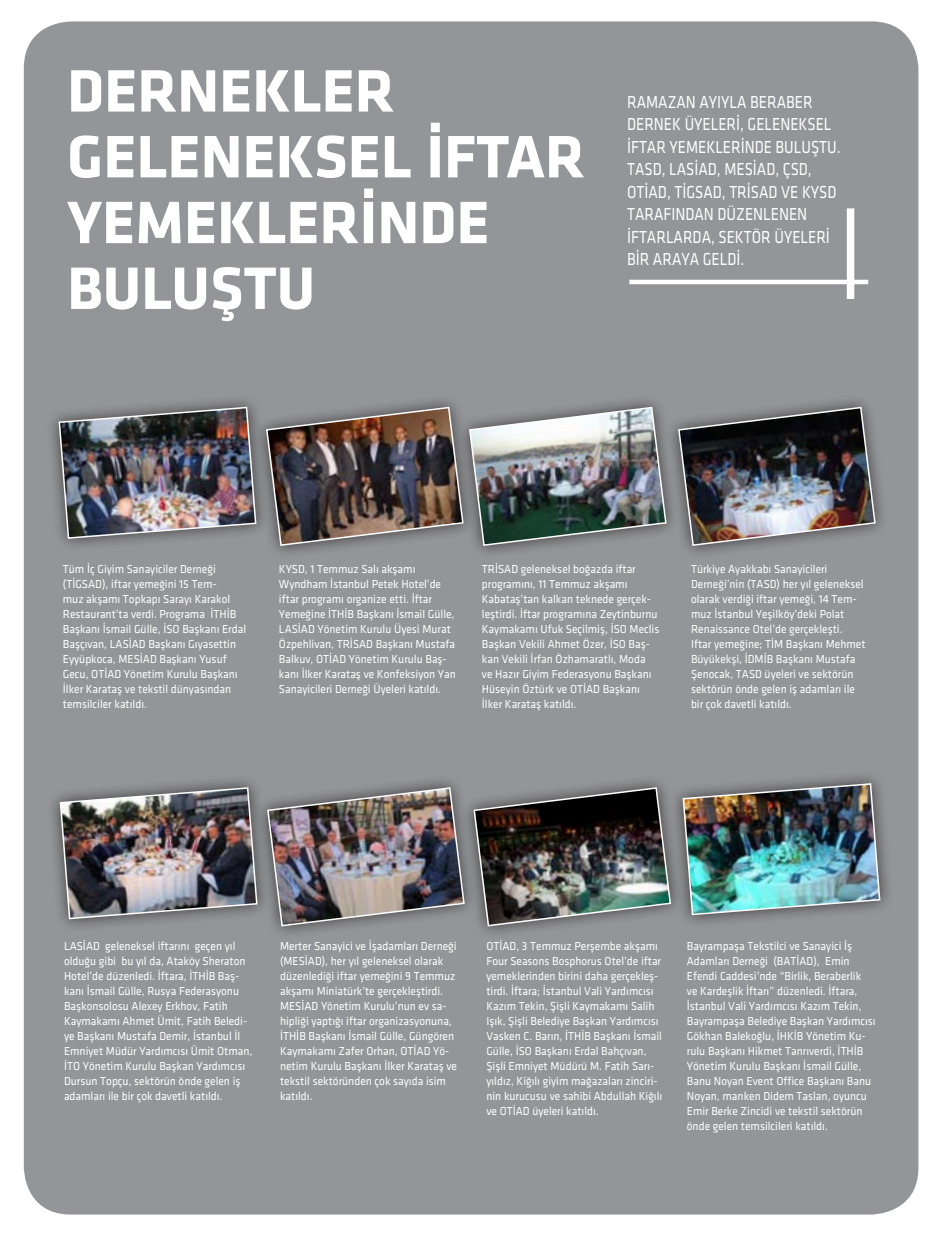
<style>
.page{position:relative;width:938px;height:1236px;background:#fff}
.page>*{position:absolute;margin:0;border:0;box-sizing:border-box;transform-origin:0 0}
.BAŞLIK{font:700 62.1px/65.7px "Klavika";color:#fff}
.SPOT{font:18px/22.5px "Klavika";color:#fff;scale:.84 1}
.KUTU_YAZI{font:12px/15px "Klavika";color:#fff;scale:.95 1}
</style>
<div class="page">
<div style="left:24px;top:21px;width:894px;height:1193px;background:#939598;border-radius:47px"></div>
<div style="left:46px;top:774px;width:225px;height:158px;background:#231f20;opacity:.75"></div>
<img style="left:59px;top:786px;width:195px;height:134px">
<div style="left:669px;top:770px;width:225px;height:158px;background:#231f20;opacity:.75"></div>
<img style="left:684px;top:782px;width:197px;height:134px">
<div style="left:45px;top:393px;width:225px;height:159px;background:#231f20;opacity:.75"></div>
<img style="left:58px;top:406px;width:195px;height:133px">
<div style="left:254px;top:774px;width:224px;height:165px;background:#231f20;opacity:.75"></div>
<img style="left:266px;top:786px;width:194px;height:141px">
<div style="left:456px;top:393px;width:224px;height:166px;background:#231f20;opacity:.75"></div>
<div style="left:460px;top:774px;width:224px;height:165px;background:#231f20;opacity:.75"></div>
<img style="left:473px;top:786px;width:199px;height:141px">
<div style="left:665px;top:393px;width:224px;height:166px;background:#231f20;opacity:.75"></div>
<img style="left:677px;top:406px;width:200px;height:141px">
<div style="left:253px;top:393px;width:224px;height:166px;background:#231f20;opacity:.75"></div>
<img style="left:265px;top:406px;width:402px;height:141px">
<hr style="left:629px;top:280px;width:239px;height:4px;background:#fff">
<div style="left:847px;top:208px;width:7px;height:91px;background:#fff"></div>
<p class="BAŞLIK" style="left:67px;top:59px;width:519px">DERNEKLER<br>GELENEKSEL İFTAR<br>YEMEKLERİNDE<br>BULUŞTU</p>
<p class="SPOT" style="left:627px;top:91px;width:256px">RAMAZAN AYIYLA BERABER<br>DERNEK ÜYELERİ, GELENEKSEL<br>İFTAR YEMEKLERİNDE BULUŞTU.<br>TASD, LASİAD, MESİAD, ÇSD,<br>OTİAD, TİGSAD, TRİSAD VE KYSD<br>TARAFINDAN DÜZENLENEN<br>İFTARLARDA, SEKTÖR ÜYELERİ<br>BİR ARAYA GELDİ.</p>
<p class="KUTU_YAZI" style="left:63px;top:562px;width:162px">Tüm İç Giyim Sanayiciler Derneği</p>
<p class="KUTU_YAZI" style="left:63px;top:577px;width:194px">(TİGSAD), iftar yemeğini 15 Tem-<br>muz akşamı Topkapı Sarayı Karakol Restaurant’ta verdi. Programa İTHİB Başkanı İsmail Gülle, İSO Başkanı Erdal Başçıvan, LASİAD Başkanı Gıyasettin Eyyüpkoca, MESİAD Başkanı Yusuf Gecu, OTİAD Yönetim Kurulu Başkanı İlker Karataş ve tekstil dünyasından temsilciler katıldı.</p>
<p class="KUTU_YAZI" style="left:279px;top:562px;width:188px">KYSD, 1 Temmuz Salı akşamı Wyndham İstanbul Petek Hotel’de iftar programı organize etti. İftar Yemeğine İTHİB Başkanı İsmail Gülle, LASİAD Yönetim Kurulu Üyesi Murat Özpehlivan, TRİSAD Başkanı Mustafa Balkuv, OTİAD Yönetim Kurulu Baş&shy;kanı İlker Karataş ve Konfeksiyon Yan Sanayicileri Derneği Üyeleri katıldı.</p>
<p class="KUTU_YAZI" style="left:482px;top:562px;width:188px">TRİSAD geleneksel boğazda iftar programını, 11 Temmuz akşamı Kabataş’tan kalkan teknede gerçek&shy;leştirdi. İftar programına Zeytinburnu Kaymakamı Ufuk Seçilmiş, İSO Meclis Başkan Vekili Ahmet Özer, İSO Baş&shy;kan Vekili İrfan Özhamaratlı, Moda<br>ve Hazır Giyim Federasyonu Başkanı Hüseyin Öztürk ve OTİAD Başkanı İlker Karataş katıldı.</p>
<p class="KUTU_YAZI" style="left:691px;top:562px;width:185px">Türkiye Ayakkabı Sanayicileri Derneği’nin (TASD) her yıl geleneksel olarak verdiği iftar yemeği, 14 Tem&shy;muz İstanbul Yeşilköy’deki Polat Renaissance Otel’de gerçekleşti.<br>Iftar yemeğine; TİM Başkanı Mehmet Büyükekşi, İDMİB Başkanı Mustafa Şenocak, TASD üyeleri ve sektörün sektörün önde gelen iş adamları ile bir çok davetli katıldı.</p>
<p class="KUTU_YAZI" style="left:64px;top:938px;width:200px">LASİAD geleneksel iftarını geçen yıl olduğu gibi bu yıl da, Ataköy Sheraton Hotel’de düzenledi. İftara, İTHİB Baş&shy;kanı İsmail Gülle, Rusya Federasyonu Başkonsolosu Alexey Erkhov, Fatih Kaymakamı Ahmet Ümit, Fatih Beledi&shy;ye Başkanı Mustafa Demir, İstanbul İl Emniyet Müdür Yardımcısı Ümit Otman, İTO Yönetim Kurulu Başkan Yardımcısı Dursun Topçu, sektörün önde gelen iş adamları ile bir çok davetli katıldı.</p>
<p class="KUTU_YAZI" style="left:687px;top:938px;width:200px">Bayrampaşa Tekstilci ve Sanayici İş Adamları Derneği (BATİAD), Emin Efendi Caddesi’nde “Birlik, Beraberlik<br>ve Kardeşlik İftarı” düzenledi. İftara, İstanbul Vali Yardımcısı Kazım Tekin, Bayrampaşa Belediye Başkan Yardımcısı Gökhan Balekoğlu, İHKİB Yönetim Ku&shy;rulu Başkanı Hikmet Tanrıverdi, İTHİB Yönetim Kurulu Başkanı İsmail Gülle, Banu Noyan Event Office Başkanı Banu Noyan, manken Didem Taslan, oyuncu Emir Berke Zincidi ve tekstil sektörün önde gelen temsilcileri katıldı.</p>
<p class="KUTU_YAZI" style="left:280px;top:938px;width:188px">Merter Sanayici ve İşadamları Derneği (MESİAD), her yıl geleneksel olarak düzenlediği iftar yemeğini 9 Temmuz akşamı Miniatürk’te gerçekleştirdi.<br>MESİAD Yönetim Kurulu’nun ev sa&shy;hipliği yaptığı iftar organizasyonuna, İTHİB Başkanı İsmail Gülle, Güngören Kaymakamı Zafer Orhan, OTİAD Yö&shy;netim Kurulu Başkanı İlker Karataş ve tekstil sektöründen çok sayıda isim katıldı.</p>
<p class="KUTU_YAZI" style="left:486px;top:938px;width:187px">OTİAD, 3 Temmuz Perşembe akşamı Four Seasons Bosphorus Otel’de iftar yemeklerinden birini daha gerçekleş&shy;tirdi. İftara; İstanbul Vali Yardımcısı Kazım Tekin, Şişli Kaymakamı Salih Işık, Şişli Belediye Başkan Yardımcısı Vasken C. Barın, İTHİB Başkanı İsmail Gülle, İSO Başkanı Erdal Bahçıvan, Şişli Emniyet Müdürü M. Fatih Sarı&shy;yıldız, Kiğılı giyim mağazaları zinciri&shy;nin kurucusu ve sahibi Abdullah Kiğılı ve OTİAD üyeleri katıldı.</p>
</div>
